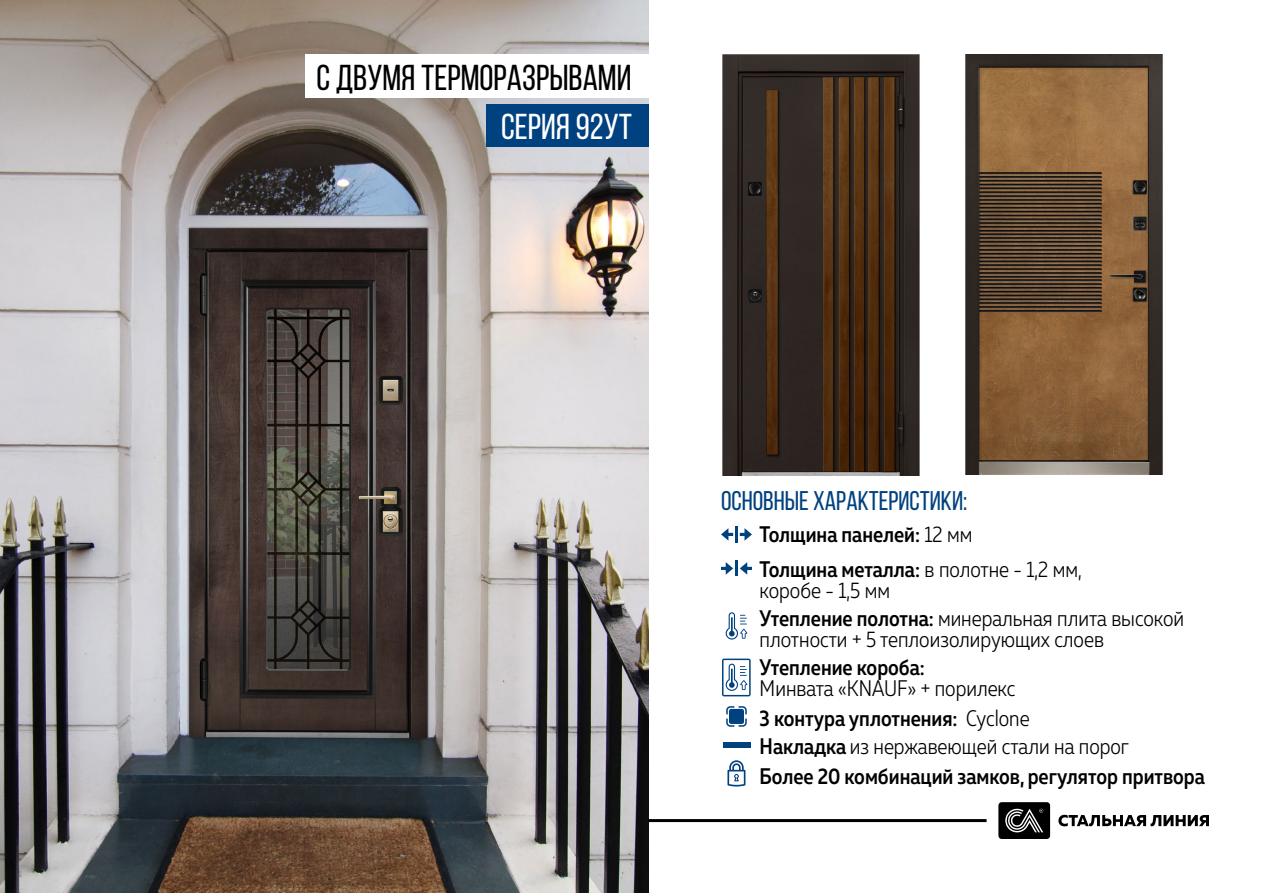
<style>
.page{position:relative;width:1263px;height:893px;background:#fff}
.page>*{position:absolute;margin:0;border:0;box-sizing:border-box;transform-origin:0 0}
.t1{font:36px "Bebas Neue";color:#000}
.t2{font:36px "Bebas Neue";color:#fff}
.t3{font:27px "Bebas Neue";color:#00417f}
.t4{font:500 22.5px/28.7px "Muller Narrow";color:#000}
.t5{font:300 22.5px/21px "Muller Narrow";color:#000}
.s1{font-weight:300}
.s2{font-weight:500}
</style>
<div class="page">
<svg style="left:727px;top:760px;width:18px;height:26px"></svg>
<svg style="left:726px;top:706px;width:21px;height:21px"></svg>
<svg style="left:726px;top:612px;width:21px;height:28px"></svg>
<svg style="left:722px;top:659px;width:29px;height:37px"></svg>
<svg style="left:721px;top:562px;width:12px;height:13px"></svg>
<svg style="left:740px;top:562px;width:12px;height:13px"></svg>
<hr style="left:735px;top:561px;width:3px;height:15px;background:#00417f">
<svg style="left:721px;top:528px;width:12px;height:13px"></svg>
<svg style="left:740px;top:528px;width:12px;height:13px"></svg>
<hr style="left:735px;top:526px;width:3px;height:17px;background:#00417f">
<img style="left:0;top:0;width:648px;height:893px">
<div style="left:305px;top:55px;width:343px;height:43px;background:#fff"></div>
<div style="left:486px;top:105px;width:162px;height:42px;background:#00417f"></div>
<svg style="left:998px;top:802px;width:52px;height:37px;background:#2c2c2c"></svg>
<svg style="left:1058px;top:815px;width:151px;height:11px"></svg>
<hr style="left:648px;top:819px;width:338px;height:3px;background:#000">
<img style="left:722px;top:55px;width:198px;height:420px">
<img style="left:965px;top:54px;width:198px;height:420px">
<div style="left:723px;top:743px;width:28px;height:5px;background:#00417f"></div>
<h1 class="t1" style="left:316px;top:58px;width:316px">С двумя терморазрывами</h1>
<h1 class="t2" style="left:501px;top:108px;width:132px">Серия 92УТ</h1>
<p class="t3" style="left:721px;top:486px;width:248px">Основные характеристики:</p>
<p class="t4" style="left:760px;top:517px;width:324px;line-height:34.7px">Толщина панелей: <span class="s1">12 мм<br></span>Толщина металла: <span class="s1">в полотне - 1,2 мм,</span></p>
<p class="t5" style="left:760px;top:579px;width:132px">коробе - 1,5 мм</p>
<p class="t5" style="left:760px;top:608px;width:426px"><span class="s2">Утепление полотна:</span> минеральная плита высокой плотности + 5 теплоизолирующих слоев</p>
<p class="t4" style="left:760px;top:652px;width:167px">Утепление короба:</p>
<p class="t5" style="left:760px;top:677px;width:257px">Минвата «KNAUF» + порилекс</p>
<p class="t4" style="left:760px;top:704px;width:447px">3 контура уплотнения: <span class="s1">Cyclone<br></span>Накладка <span class="s1">из нержавеющей стали на порог<br></span>Более 20 комбинаций замков, регулятор притвора</p>
</div>
